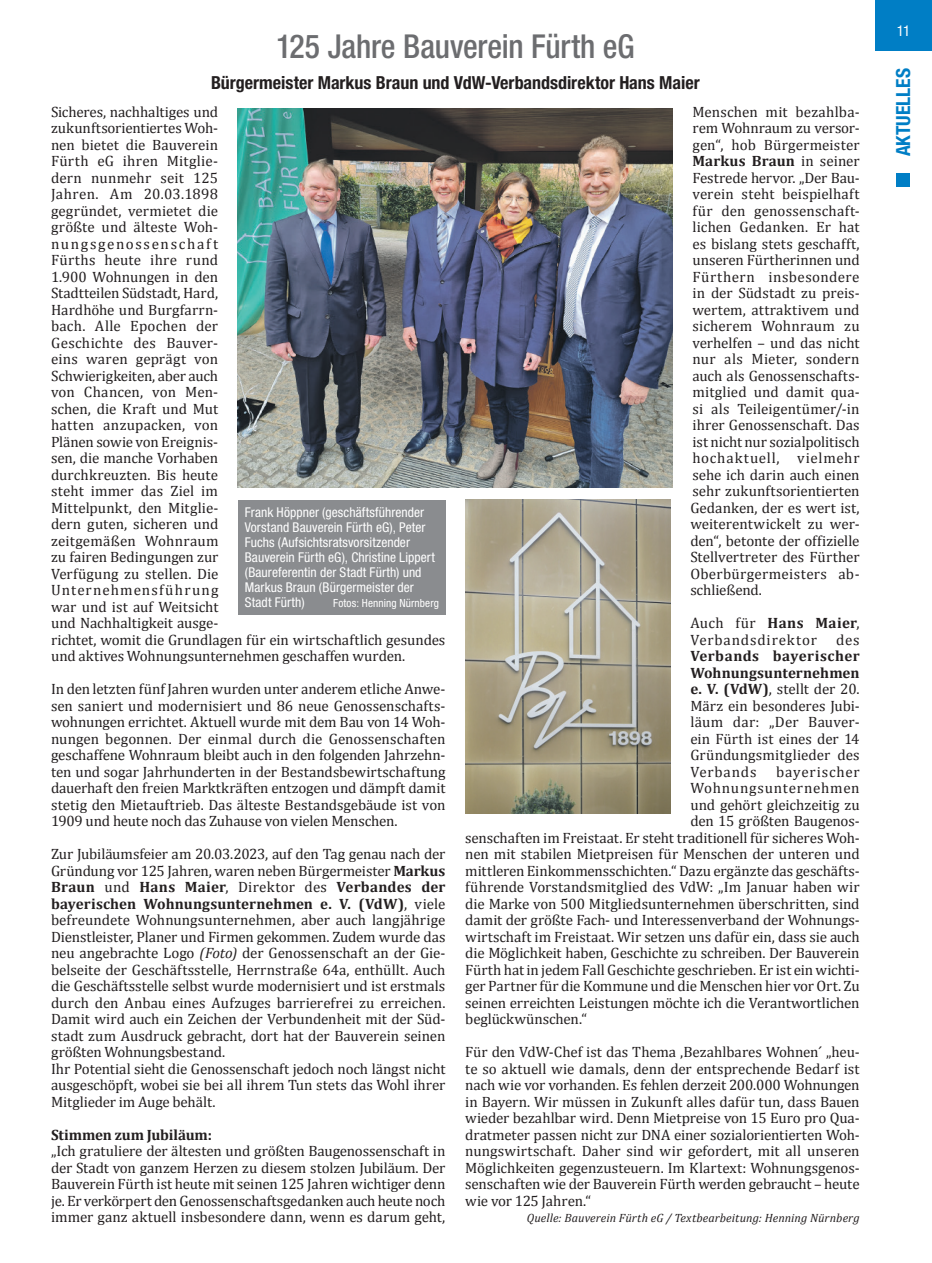
<style>
.page{position:relative;width:932px;height:1263px;background:#fff}
.page>*{position:absolute;margin:0;border:0;box-sizing:border-box;transform-origin:0 0}
.HEADLINE{font:500 condensed 33px "Helvetica Neue LT Std";letter-spacing:-.005em;color:#6c6d70;scale:.96 1}
.t1{font:700 condensed 19.5px "Helvetica Neue LT Std";color:#007ec5}
.SUBHEAD{font:700 condensed 18px "Helvetica Neue LT Std";color:#231f20}
.FLIESSTEXT{font:15px/16.5px "Cambria";letter-spacing:-.005em;color:#231f20;text-align:justify}
.FLIESSTEXT-2{font:15px/16.5px "Cambria";letter-spacing:.055em;color:#231f20}
.FLIESSTEXT_Absatzhea{font:700 15px "Cambria";letter-spacing:-.005em;color:#231f20}
.FLIESSTEXT-3{font:15px "Cambria";letter-spacing:.045em;color:#231f20}
.FLIESSTEXT-4{font:15px "Cambria";letter-spacing:.05em;color:#231f20}
.t2{font:condensed 15px "Helvetica Neue LT Std";color:#fff}
.BILDUNTERSCHRIFT_WEI{font:condensed 13.5px/15px "Helvetica Neue LT Std";letter-spacing:.005em;color:#fff}
.QUELLENNACHWEIS{font:italic 12px "Cambria";letter-spacing:.01em;color:#231f20}
.BILDUNTERSCHRIFT_WEI-2{font:condensed 11.25px "Helvetica Neue LT Std";letter-spacing:.01em;color:#fff}
.s1{font-weight:700}
.s2{font-style:italic}
</style>
<div class="page">
<div style="left:874px;top:0;width:57px;height:51px;background:#007ec5"></div>
<div style="left:896px;top:173px;width:13px;height:14px;background:#007ec5"></div>
<div style="left:238px;top:501px;width:207px;height:114px;background:#8a8c8f"></div>
<img style="left:238px;top:108px;width:434px;height:379px">
<img style="left:465px;top:499px;width:205px;height:315px">
<p class="HEADLINE" style="left:276px;top:26px;width:375px">125 Jahre Bauverein Fürth eG</p>
<p class="SUBHEAD" style="left:211px;top:71px;width:490px">Bürgermeister Markus Braun und VdW-Verbandsdirektor Hans Maier</p>
<p class="FLIESSTEXT" style="left:51px;top:103px;width:396px;text-align:left">Sicheres, nachhaltiges und<br>zukunftsorientiertes Woh-<br>nen bietet die Bauverein<br>Fürth eG ihren Mitglie-<br>dern nunmehr seit 125<br>Jahren. Am 20.03.1898<br>gegründet, vermietet die<br>größte und älteste Woh-<br>nungsgenossenschaft<br>Fürths heute ihre rund<br>1.900 Wohnungen in den<br>Stadtteilen Südstadt, Hard,<br>Hardhöhe und Burgfarrn-<br>bach. Alle Epochen der<br>Geschichte des Bauver-<br>eins waren geprägt von<br>Schwierigkeiten, aber auch<br>von Chancen, von Men-<br>schen, die Kraft und Mut<br>hatten anzupacken, von<br>Plänen sowie von Ereignis-<br>sen, die manche Vorhaben<br>durchkreuzten. Bis heute<br>steht immer das Ziel im<br>Mittelpunkt, den Mitglie-<br>dern guten, sicheren und<br>zeitgemäßen Wohnraum<br>zu fairen Bedingungen zur<br>Verfügung zu stellen. Die<br>Unternehmensführung<br>war und ist auf Weitsicht<br>und Nachhaltigkeit ausge-<br>richtet, womit die Grundlagen für ein wirtschaftlich gesundes und aktives Wohnungsunternehmen geschaffen wurden.</p>
<p class="FLIESSTEXT" style="left:51px;top:681px;width:396px">In den letzten fünf Jahren wurden unter anderem etliche Anwe&shy;sen saniert und modernisiert und 86 neue Genossenschafts&shy;wohnungen errichtet. Aktuell wurde mit dem Bau von 14 Woh&shy;nungen begonnen. Der einmal durch die Genossenschaften geschaffene Wohnraum bleibt auch in den folgenden Jahrzehn&shy;ten und sogar Jahrhunderten in der Bestandsbewirtschaftung dauerhaft den freien Marktkräften entzogen und dämpft damit stetig den Mietauftrieb. Das älteste Bestandsgebäude ist von 1909 und heute noch das Zuhause von vielen Menschen.</p>
<p class="FLIESSTEXT" style="left:51px;top:846px;width:396px">Zur Jubiläumsfeier am 20.03.2023, auf den Tag genau nach der Gründung vor 125 Jahren, waren neben Bürgermeister <span class="s1">Markus Braun</span> und <span class="s1">Hans Maier</span>, Direktor des <span class="s1">Verbandes der bayerischen Wohnungsunternehmen e. V. (VdW)</span>, viele befreundete Wohnungsunternehmen, aber auch langjährige Dienstleister, Planer und Firmen gekommen. Zudem wurde das neu angebrachte Logo <span class="s2">(Foto)</span> der Genossenschaft an der Gie&shy;belseite der Geschäftsstelle, Herrnstraße 64a, enthüllt. Auch die Geschäftsstelle selbst wurde modernisiert und ist erstmals durch den Anbau eines Aufzuges barrierefrei zu erreichen.<br>Damit wird auch ein Zeichen der Verbundenheit mit der Süd&shy;stadt zum Ausdruck gebracht, dort hat der Bauverein seinen größten Wohnungsbestand.</p>
<p class="FLIESSTEXT" style="left:51px;top:1060px;width:396px">Ihr Potential sieht die Genossenschaft jedoch noch längst nicht ausgeschöpft, wobei sie bei all ihrem Tun stets das Wohl ihrer Mitglieder im Auge behält.</p>
<p class="FLIESSTEXT_Absatzhea" style="left:51px;top:1125px;width:162px">Stimmen zum Jubiläum:</p>
<p class="FLIESSTEXT" style="left:51px;top:1143px;width:396px">„Ich gratuliere der ältesten und größten Baugenossenschaft in der Stadt von ganzem Herzen zu diesem stolzen Jubiläum. Der Bauverein Fürth ist heute mit seinen 125 Jahren wichtiger denn je. Er verkörpert den Genossenschaftsgedanken auch heute noch immer ganz aktuell insbesondere dann, wenn es darum geht,</p>
<p class="FLIESSTEXT" style="left:690px;top:103px;width:171px">Menschen mit bezahlba&shy;rem Wohnraum zu versor&shy;gen“, hob Bürgermeister <span class="s1">Markus Braun</span> in seiner Festrede hervor. „Der Bau&shy;verein steht beispielhaft für den genossenschaft&shy;lichen Gedanken. Er hat es bislang stets geschafft, unseren Fürtherinnen und Fürthern insbesondere in der Südstadt zu preis&shy;wertem, attraktivem und sicherem Wohnraum zu verhelfen – und das nicht nur als Mieter, sondern auch als Genossenschafts&shy;mitglied und damit qua&shy;si als Teileigentümer/-in ihrer Genossenschaft. Das ist nicht nur sozialpolitisch hochaktuell, vielmehr sehe ich darin auch einen sehr zukunftsorientierten Gedanken, der es wert ist, weiterentwickelt zu wer&shy;den“, betonte der offizielle Stellvertreter des Fürther Oberbürgermeisters ab&shy;schließend.</p>
<p class="FLIESSTEXT-2" style="left:690px;top:615px;width:171px">Auch für <span class="s1">Hans Maier</span>,<br>Verbandsdirektor</p>
<p class="BILDUNTERSCHRIFT_WEI" style="left:245px;top:504px;width:192px">Frank Höppner (geschäftsführender Vorstand Bauverein Fürth eG), Peter Fuchs (Aufsichtsratsvorsitzender Bauverein Fürth eG), Christine Lippert (Baureferentin der Stadt Fürth) und Markus Braun (Bürgermeister der Stadt Fürth)</p>
<p class="BILDUNTERSCHRIFT_WEI-2" style="left:333px;top:596px;width:107px">Fotos: Henning Nürnberg</p>
<p class="FLIESSTEXT" style="left:690px;top:631px;width:171px;text-indent:146px">des <span class="s1">Verbands bayerischer Wohnungsunternehmen e. V. (VdW)</span>, stellt der 20.<br>März ein besonderes Jubi&shy;läum dar: „Der Bauver&shy;ein Fürth ist eines der 14<br>Gründungsmitglieder des Verbands</p>
<p class="FLIESSTEXT-4" style="left:775px;top:763px;width:85px">bayerischer</p>
<p class="FLIESSTEXT-3" style="left:690px;top:779px;width:171px">Wohnungsunternehmen</p>
<p class="FLIESSTEXT" style="left:690px;top:796px;width:171px">und gehört gleichzeitig zu</p>
<p class="FLIESSTEXT" style="left:690px;top:813px;width:171px">den 15 größten Baugenos-</p>
<p class="FLIESSTEXT" style="left:465px;top:829px;width:396px">senschaften im Freistaat. Er steht traditionell für sicheres Woh-</p>
<p class="FLIESSTEXT" style="left:465px;top:846px;width:396px">nen mit stabilen Mietpreisen für Menschen der unteren und</p>
<p class="FLIESSTEXT" style="left:465px;top:862px;width:396px">mittleren Einkommensschichten.“ Dazu ergänzte das geschäfts-</p>
<p class="FLIESSTEXT" style="left:465px;top:879px;width:396px">führende Vorstandsmitglied des VdW: „Im Januar haben wir</p>
<p class="FLIESSTEXT" style="left:465px;top:895px;width:396px">die Marke von 500 Mitgliedsunternehmen überschritten, sind</p>
<p class="FLIESSTEXT" style="left:465px;top:912px;width:396px">damit der größte Fach- und Interessenverband der Wohnungs-</p>
<p class="FLIESSTEXT" style="left:465px;top:928px;width:396px">wirtschaft im Freistaat. Wir setzen uns dafür ein, dass sie auch</p>
<p class="FLIESSTEXT" style="left:465px;top:945px;width:396px">die Möglichkeit haben, Geschichte zu schreiben. Der Bauverein</p>
<p class="FLIESSTEXT" style="left:465px;top:961px;width:396px">Fürth hat in jedem Fall Geschichte geschrieben. Er ist ein wichti-</p>
<p class="FLIESSTEXT" style="left:465px;top:978px;width:396px">ger Partner für die Kommune und die Menschen hier vor Ort. Zu</p>
<p class="FLIESSTEXT" style="left:465px;top:994px;width:396px">seinen erreichten Leistungen möchte ich die Verantwortlichen</p>
<p class="FLIESSTEXT" style="left:465px;top:1011px;width:123px">beglückwünschen.“</p>
<p class="FLIESSTEXT" style="left:465px;top:1044px;width:396px">Für den VdW-Chef ist das Thema ‚Bezahlbares Wohnen´ „heu&shy;te so aktuell wie damals, denn der entsprechende Bedarf ist nach wie vor vorhanden. Es fehlen derzeit 200.000 Wohnungen in Bayern. Wir müssen in Zukunft alles dafür tun, dass Bauen wieder bezahlbar wird. Denn Mietpreise von 15 Euro pro Qua&shy;dratmeter passen nicht zur DNA einer sozialorientierten Woh&shy;nungswirtschaft. Daher sind wir gefordert, mit all unseren Möglichkeiten gegenzusteuern. Im Klartext: Wohnungsgenos&shy;senschaften wie der Bauverein Fürth werden gebraucht – heute wie vor 125 Jahren.“</p>
<p class="QUELLENNACHWEIS" style="left:526px;top:1211px;width:334px">Quelle: Bauverein Fürth eG / Textbearbeitung: Henning Nürnberg</p>
<p class="t2" style="left:896px;top:22px;width:15px">11</p>
<h2 class="t1" style="left:891px;top:156px;width:90px;rotate:-90deg">AKTUELLES</h2>
</div>
